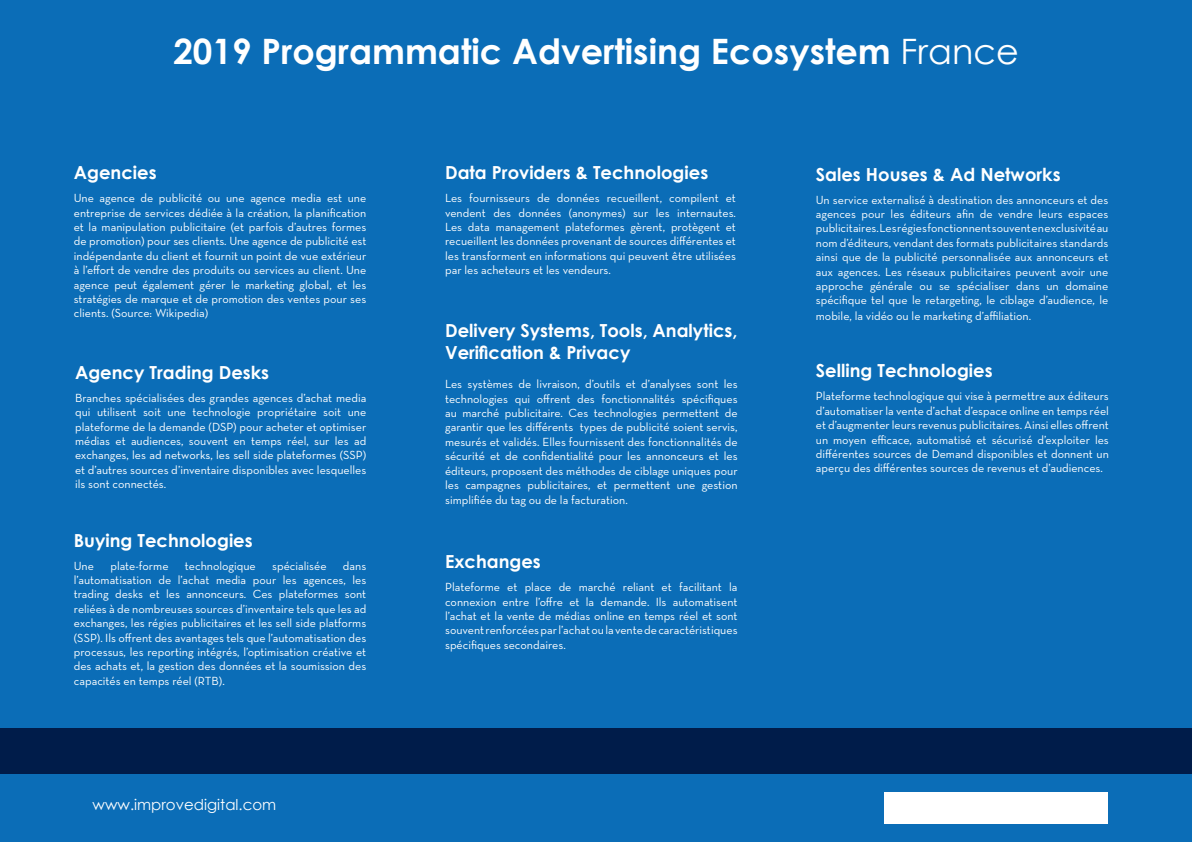
<style>
.page{position:relative;width:1192px;height:842px;background:#0b6db7}
.page>*{position:absolute;margin:0;border:0;box-sizing:border-box;transform-origin:0 0}
.t1{font:700 35px "Century Gothic";color:#fff}
.t2{font:700 18px/21.6px "Century Gothic";color:#fff}
.t3{font:15px "Century Gothic";color:#fff}
.t4{font:12px/14.4px "Neutra Text";color:#fff;text-align:justify}
.s1{font-weight:400}
</style>
<div class="page">
<div style="left:0;top:729px;width:1192px;height:45px;background:#001c4a"></div>
<div style="left:885px;top:793px;width:223px;height:30px;background:#fff"></div>
<h1 class="t1" style="left:173px;top:25px;width:847px">2019 Programmatic Advertising Ecosystem <span class="s1">France</span></h1>
<h1 class="t1" style="left:228px;top:25px;width:738px">2017 Display Advertising Ecosystem <span class="s1">Nordics</span></h1>
<h2 class="t2" style="left:74px;top:161px;width:84px">Agencies</h2>
<p class="t4" style="left:74px;top:191px;width:294px">Une agence de publicité ou une agence media est une entreprise de services dédiée à la création, la planification et la manipulation publicitaire (et parfois d’autres formes de promotion) pour ses clients. Une agence de publicité est indépendante du client et fournit un point de vue extérieur à l’effort de vendre des produits ou services au client. Une agence peut également gérer le marketing global, et les stratégies de marque et de promotion des ventes pour ses clients. (Source: Wikipedia)</p>
<h2 class="t2" style="left:75px;top:361px;width:196px">Agency Trading Desks</h2>
<p class="t4" style="left:75px;top:390px;width:293px">Branches spécialisées des grandes agences d’achat media qui utilisent soit une technologie propriétaire soit une plateforme de la demande (DSP) pour acheter et optimiser médias et audiences, souvent en temps réel, sur les ad exchanges, les ad networks, les sell side plateformes (SSP) et d’autres sources d’inventaire disponibles avec lesquelles ils sont connectés.</p>
<h2 class="t2" style="left:445px;top:161px;width:265px">Data Providers &amp; Technologies</h2>
<p class="t4" style="left:445px;top:191px;width:292px">Les fournisseurs de données recueillent, compilent et vendent des données (anonymes) sur les internautes.<br>Les data management plateformes gèrent, protègent et recueillent les données provenant de sources différentes et les transforment en informations qui peuvent être utilisées par les acheteurs et les vendeurs.</p>
<h2 class="t2" style="left:445px;top:319px;width:294px">Delivery Systems, Tools, Analytics,<br>Verification &amp; Privacy</h2>
<p class="t4" style="left:445px;top:377px;width:294px">Les systèmes de livraison, d’outils et d’analyses sont les technologies qui offrent des fonctionnalités spécifiques au marché publicitaire. Ces technologies permettent de garantir que les différents types de publicité soient servis, mesurés et validés. Elles fournissent des fonctionnalités de sécurité et de confidentialité pour les annonceurs et les éditeurs, proposent des méthodes de ciblage uniques pour les campagnes publicitaires, et permettent une gestion simplifiée du tag ou de la facturation.</p>
<h2 class="t2" style="left:74px;top:528px;width:180px">Buying Technologies</h2>
<p class="t4" style="left:74px;top:558px;width:22px">Une</p>
<p class="t4" style="left:110px;top:558px;width:60px">plate-forme</p>
<p class="t4" style="left:185px;top:558px;width:72px">technologique</p>
<p class="t4" style="left:272px;top:558px;width:56px">spécialisée</p>
<p class="t4" style="left:74px;top:558px;width:294px;text-indent:269px">dans l’automatisation de l’achat media pour les agences, les trading desks et les annonceurs. Ces plateformes sont reliées à de nombreuses sources d’inventaire tels que les ad exchanges, les régies publicitaires et les sell side platforms (SSP). Ils offrent des avantages tels que l’automatisation des processus, les reporting intégrés, l’optimisation créative et des achats et, la gestion des données et la soumission des capacités en temps réel (RTB).</p>
<h2 class="t2" style="left:445px;top:550px;width:97px">Exchanges</h2>
<p class="t4" style="left:445px;top:580px;width:294px">Plateforme et place de marché reliant et facilitant la connexion entre l’offre et la demande. Ils automatisent l’achat et la vente de médias online en temps réel et sont souvent renforcées par l’achat ou la vente de caractéristiques spécifiques secondaires.</p>
<p class="t3" style="left:93px;top:794px;width:185px">www.improvedigital.com</p>
<h2 class="t2" style="left:816px;top:162px;width:246px">Sales Houses &amp; Ad Networks</h2>
<p class="t4" style="left:816px;top:192px;width:294px">Un service externalisé à destination des annonceurs et des agences pour les éditeurs afin de vendre leurs espaces publicitaires. Les régies fonctionnent souvent en exclusivité au nom d’éditeurs, vendant des formats publicitaires standards ainsi que de la publicité personnalisée aux annonceurs et aux agences. Les réseaux publicitaires peuvent avoir une approche générale ou se spécialiser dans un domaine spécifique tel que le retargeting, le ciblage d’audience, le mobile, la vidéo ou le marketing d’affiliation.</p>
<h2 class="t2" style="left:816px;top:359px;width:178px">Selling Technologies</h2>
<p class="t4" style="left:816px;top:389px;width:295px">Plateforme technologique qui vise à permettre aux éditeurs d’automatiser la vente d’achat d’espace online en temps réel et d’augmenter leurs revenus publicitaires. Ainsi elles offrent un moyen efficace, automatisé et sécurisé d’exploiter les différentes sources de Demand disponibles et donnent un aperçu des différentes sources de revenus et d’audiences.</p>
</div>
